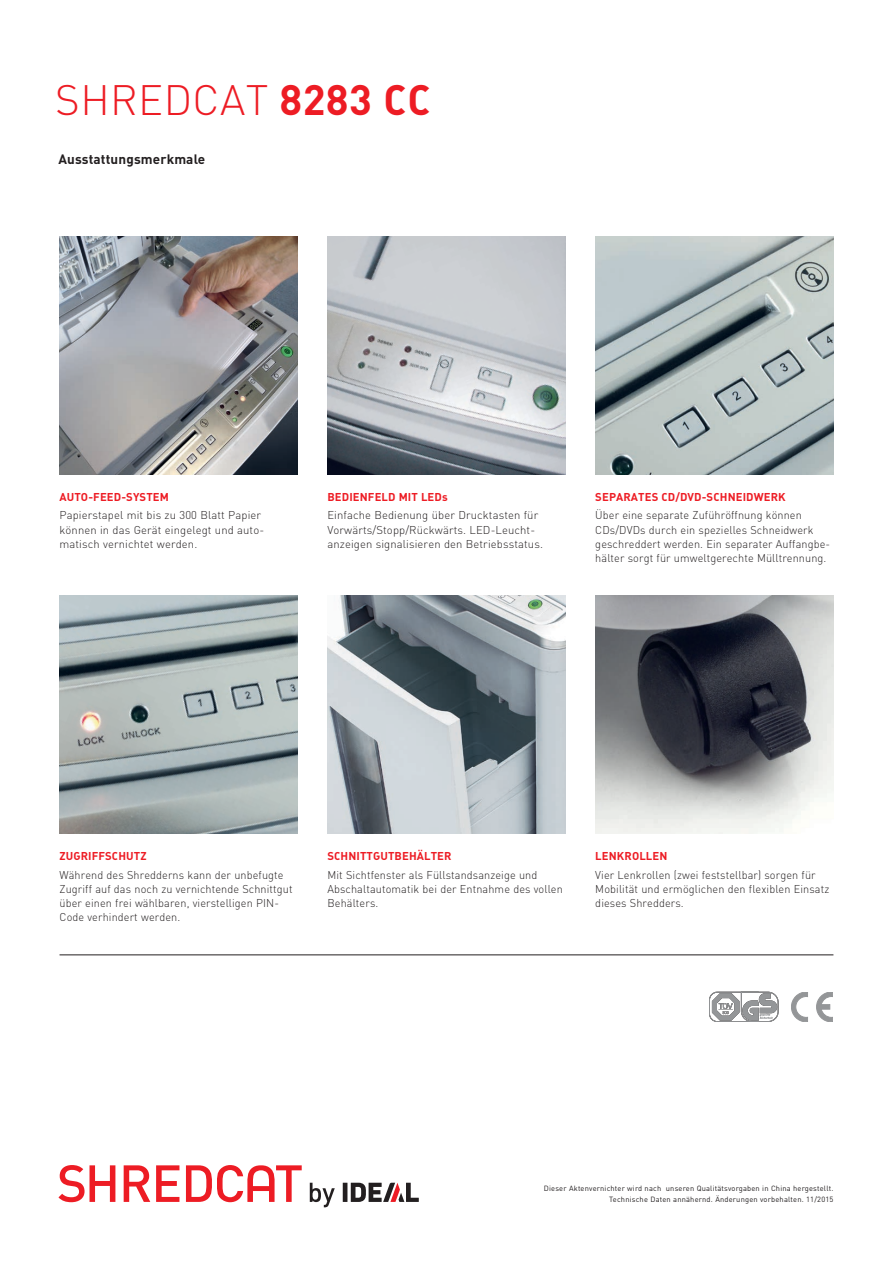
<style>
.page{position:relative;width:893px;height:1263px;background:#fff}
.page>*{position:absolute;margin:0;border:0;box-sizing:border-box;transform-origin:0 0}
.t1{font:300 42px "DIN";letter-spacing:.01em;color:#ed1c24}
.t2{font:700 13.5px "DIN";letter-spacing:.01em;color:#231f20}
.t3{font:300 11.25px/14.2px "DIN";letter-spacing:.01em;color:#231f20}
.t4{font:700 11.25px "DIN";letter-spacing:.01em;color:#ed1c24}
.t5{font:7.5px "DIN";letter-spacing:.025em;color:#231f20}
.s1{font-weight:700}
</style>
<div class="page">
<img style="left:327px;top:236px;width:239px;height:238px">
<img style="left:595px;top:236px;width:238px;height:238px">
<img style="left:60px;top:595px;width:238px;height:238px">
<hr style="left:60px;top:954px;width:773px;height:1px;background:#231f20">
<hr style="left:343px;top:1183px;width:4px;height:19px;background:#231f20">
<svg style="left:351px;top:1183px;width:68px;height:19px"></svg>
<svg style="left:310px;top:1183px;width:25px;height:24px"></svg>
<svg style="left:58px;top:1165px;width:57px;height:37px"></svg>
<svg style="left:124px;top:1165px;width:26px;height:37px"></svg>
<svg style="left:156px;top:1165px;width:23px;height:37px"></svg>
<svg style="left:186px;top:1165px;width:116px;height:37px"></svg>
<svg style="left:791px;top:992px;width:17px;height:30px"></svg>
<svg style="left:816px;top:992px;width:17px;height:30px"></svg>
<svg style="left:709px;top:992px;width:69px;height:30px"></svg>
<img style="left:60px;top:236px;width:238px;height:238px">
<img style="left:327px;top:595px;width:239px;height:238px">
<img style="left:595px;top:595px;width:238px;height:238px">
<p class="t1" style="left:55px;top:74px;width:377px">SHREDCAT <span class="s1">8283 CC</span></p>
<p class="t2" style="left:58px;top:151px;width:148px">Ausstattungsmerkmale</p>
<p class="t4" style="left:60px;top:489px;width:111px">AUTO-FEED-SYSTEM</p>
<p class="t3" style="left:60px;top:508px;width:203px">Papierstapel mit bis zu 300 Blatt Papier</p>
<p class="t3" style="left:60px;top:522px;width:206px">können in das Gerät eingelegt und auto&shy;matisch vernichtet werden.</p>
<p class="t4" style="left:327px;top:489px;width:122px">BEDIENFELD MIT LEDs</p>
<p class="t3" style="left:327px;top:508px;width:217px">Einfache Bedienung über Drucktasten für<br>Vorwärts/Stopp/Rückwärts. LED-Leucht&shy;anzeigen signalisieren den Betriebsstatus.</p>
<p class="t4" style="left:595px;top:489px;width:192px">SEPARATES CD/DVD-SCHNEIDWERK</p>
<p class="t3" style="left:595px;top:508px;width:208px">Über eine separate Zuführöffnung können</p>
<p class="t3" style="left:595px;top:522px;width:236px">CDs/DVDs durch ein spezielles Schneidwerk geschreddert werden. Ein separater Auffangbe&shy;hälter sorgt für umweltgerechte Mülltrennung.</p>
<p class="t4" style="left:60px;top:848px;width:89px">ZUGRIFFSCHUTZ</p>
<p class="t3" style="left:60px;top:867px;width:235px">Während des Shredderns kann der unbefugte Zugriff auf das noch zu vernichtende Schnittgut über einen frei wählbaren, vierstelligen PIN-Code verhindert werden.</p>
<p class="t4" style="left:327px;top:848px;width:126px">SCHNITTGUTBEHÄLTER</p>
<p class="t3" style="left:327px;top:867px;width:237px">Mit Sichtfenster als Füllstandsanzeige und<br>Abschaltautomatik bei der Entnahme des vollen<br>Behälters.</p>
<p class="t4" style="left:595px;top:848px;width:74px">LENKROLLEN</p>
<p class="t3" style="left:595px;top:867px;width:236px">Vier Lenkrollen (zwei feststellbar) sorgen für<br>Mobilität und ermöglichen den flexiblen Einsatz dieses Shredders.</p>
<p class="t5" style="left:544px;top:1184px;width:291px">Dieser Aktenvernichter wird nach unseren Qualitätsvorgaben in China hergestellt.</p>
<p class="t5" style="left:609px;top:1194px;width:226px">Technische Daten annähernd. Änderungen vorbehalten. 11/2015</p>
</div>
